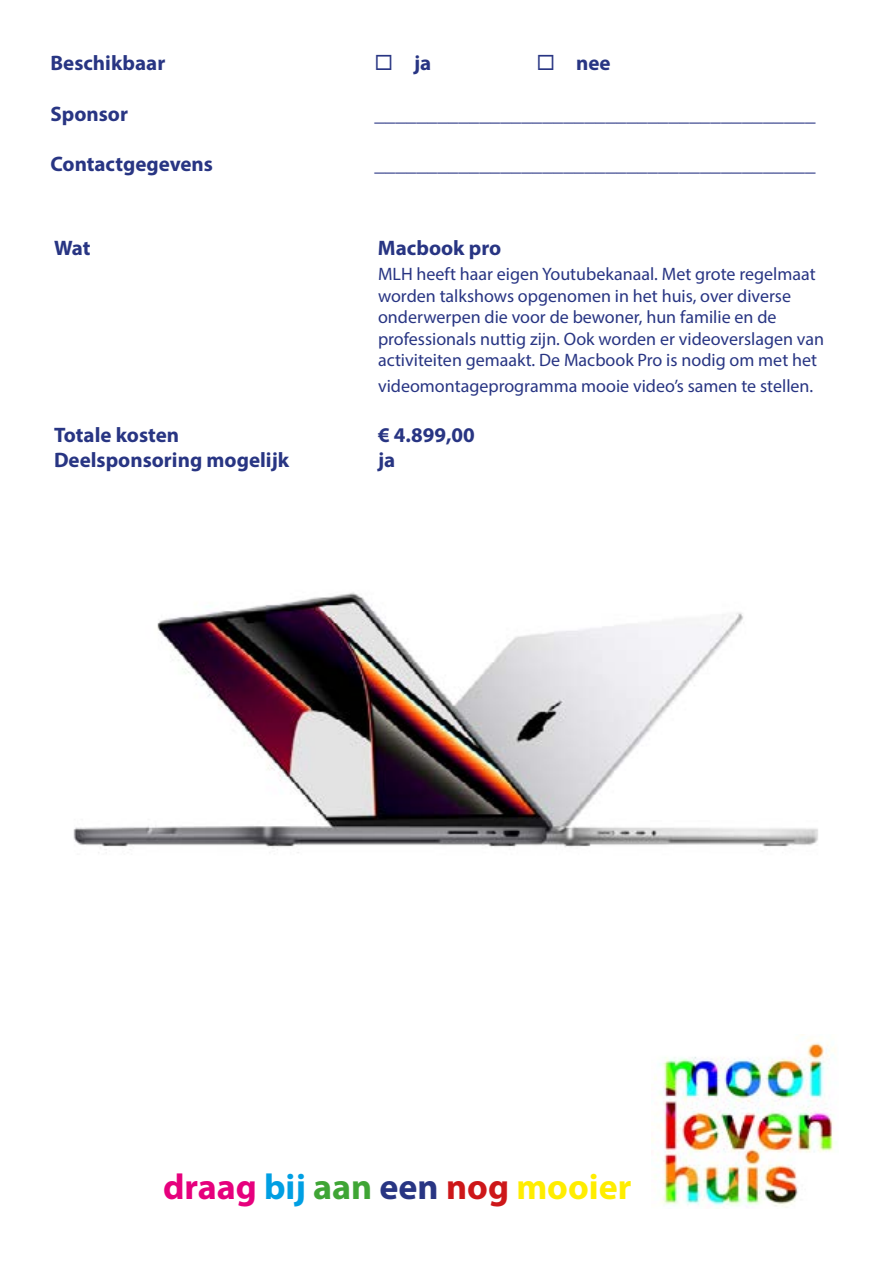
<style>
.page{position:relative;width:893px;height:1263px;background:#fff}
.page>*{position:absolute;margin:0;border:0;box-sizing:border-box;transform-origin:0 0}
.t1{font:700 36px "Myriad Pro";color:#ffed00}
.t2{font:700 21px "Myriad Pro";color:#283583}
.t3{font:18px/21.6px "Myriad Pro";color:#283583}
.s1{color:#e6007d}
.s2{color:#009fe3}
.s3{color:#3fa535}
.s4{color:#283583}
.s5{color:#cd1719}
</style>
<div class="page">
<img style="left:73px;top:592px;width:745px;height:261px">
<img style="left:652px;top:1039px;width:183px;height:168px">
<p class="t2" style="left:50px;top:49px;width:116px">Beschikbaar</p>
<p class="t2" style="left:374px;top:49px;width:58px">◻ ja</p>
<p class="t2" style="left:536px;top:49px;width:76px">◻ nee</p>
<p class="t2" style="left:50px;top:100px;width:79px">Sponsor</p>
<p class="t2" style="left:374px;top:100px;width:442px">__________________________________________</p>
<p class="t2" style="left:50px;top:150px;width:164px">Contactgegevens</p>
<p class="t2" style="left:374px;top:150px;width:443px">__________________________________________</p>
<p class="t2" style="left:54px;top:234px;width:38px">Wat</p>
<p class="t2" style="left:378px;top:234px;width:125px">Macbook pro</p>
<p class="t3" style="left:378px;top:263px;width:448px">MLH heeft haar eigen Youtubekanaal. Met grote regelmaat worden talkshows opgenomen in het huis, over diverse onderwerpen die voor de bewoner, hun familie en de professionals nuttig zijn. Ook worden er videoverslagen van activiteiten gemaakt. De Macbook Pro is nodig om met het</p>
<p class="t3" style="left:378px;top:374px;width:437px">videomontageprogramma mooie video’s samen te stellen.</p>
<p class="t2" style="left:54px;top:421px;width:127px">Totale kosten</p>
<p class="t2" style="left:378px;top:421px;width:98px">€ 4.899,00</p>
<p class="t2" style="left:54px;top:446px;width:237px">Deelsponsoring mogelijk</p>
<p class="t2" style="left:378px;top:446px;width:19px">ja</p>
<h1 class="t1" style="left:163px;top:1163px;width:470px"><span class="s1">draag</span> <span class="s2">bij</span> <span class="s3">aan</span> <span class="s4">een</span> <span class="s5">nog</span> mooier</h1>
</div>
